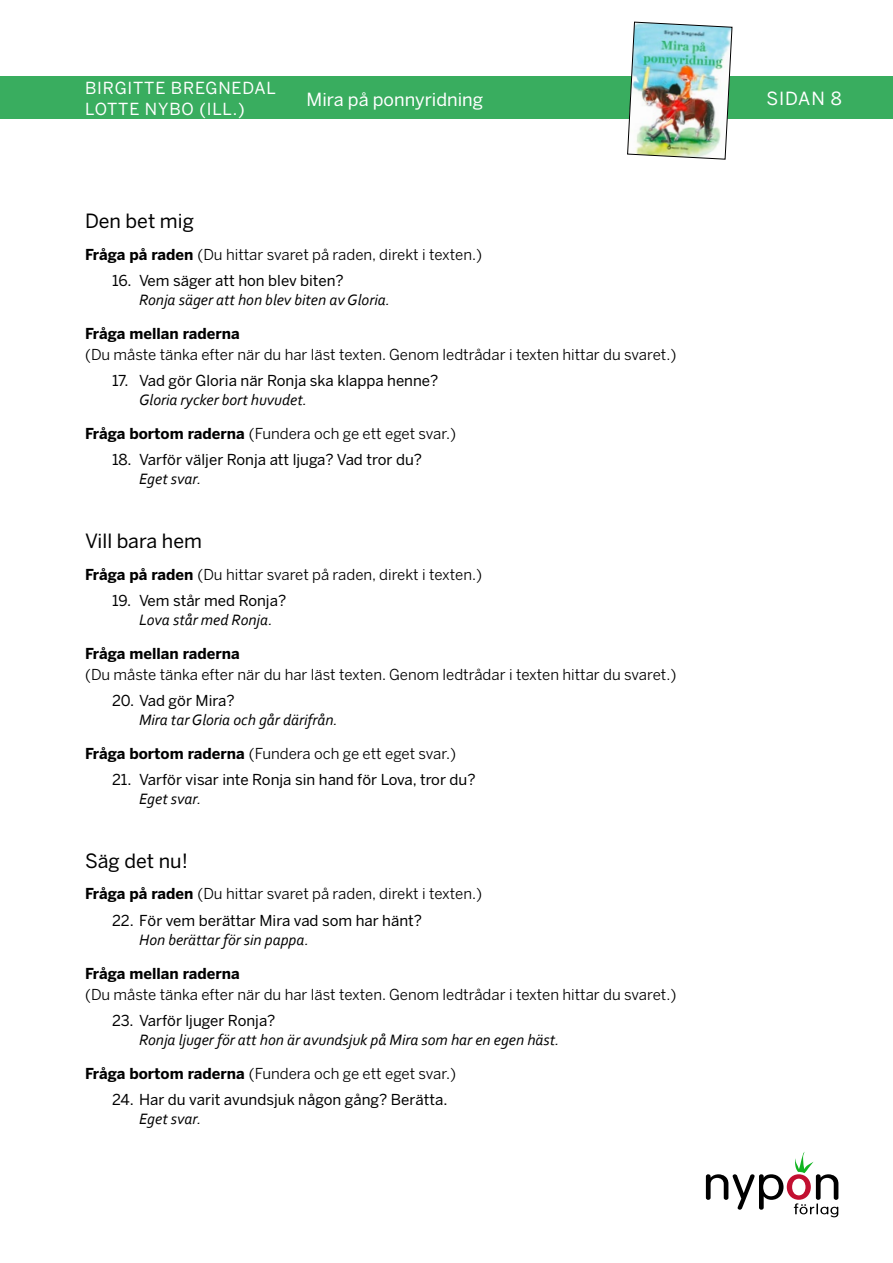
<style>
.page{position:relative;width:893px;height:1263px;background:#fff}
.page>*{position:absolute;margin:0;border:0;box-sizing:border-box;transform-origin:0 0}
.t1{font:19.5px "Benton Sans";color:#000}
.t2{font:18px "Benton Sans";color:#fff}
.t3{font:16.5px/21.6px "Benton Sans";letter-spacing:.05em;color:#fff}
.t4{font:italic 15.75px "Corbel";color:#000}
.t5{font:15px "Benton Sans";color:#000}
.t6{font:15px "Benton Sans";color:#000}
.t7{font:700 15px "Benton Sans";color:#000}
.s1{font-weight:700}
</style>
<div class="page">
<svg style="left:706px;top:1152px;width:132px;height:65px"></svg>
<div style="left:0;top:77px;width:893px;height:42px;background:#39ad5f"></div>
<img style="left:627px;top:21px;width:106px;height:139px">
<p class="t3" style="left:85px;top:77px;width:192px">BIRGITTE BREGNEDAL<br>LOTTE NYBO (ILL.)</p>
<p class="t2" style="left:307px;top:89px;width:178px">Mira på ponnyridning</p>
<p class="t2" style="left:766px;top:88px;width:77px">SIDAN 8</p>
<h1 class="t1" style="left:85px;top:210px;width:110px">Den bet mig</h1>
<p class="t5" style="left:85px;top:245px;width:399px"><span class="s1">Fråga på raden</span> (Du hittar svaret på raden, direkt i texten.)</p>
<p class="t6" style="left:112px;top:272px;width:233px">16. Vem säger att hon blev biten?</p>
<p class="t4" style="left:139px;top:290px;width:253px">Ronja säger att hon blev biten av Gloria.</p>
<p class="t7" style="left:85px;top:325px;width:156px">Fråga mellan raderna</p>
<p class="t5" style="left:85px;top:345px;width:593px">(Du måste tänka efter när du har läst texten. Genom ledtrådar i texten hittar du svaret.)</p>
<p class="t6" style="left:112px;top:372px;width:328px">17. Vad gör Gloria när Ronja ska klappa henne?</p>
<p class="t4" style="left:139px;top:390px;width:169px">Gloria rycker bort huvudet.</p>
<p class="t5" style="left:85px;top:424px;width:373px"><span class="s1">Fråga bortom raderna</span> (Fundera och ge ett eget svar.)</p>
<p class="t6" style="left:112px;top:451px;width:311px">18. Varför väljer Ronja att ljuga? Vad tror du?</p>
<p class="t4" style="left:139px;top:469px;width:64px">Eget svar.</p>
<h1 class="t1" style="left:85px;top:529px;width:118px">Vill bara hem</h1>
<p class="t5" style="left:85px;top:565px;width:399px"><span class="s1">Fråga på raden</span> (Du hittar svaret på raden, direkt i texten.)</p>
<p class="t6" style="left:112px;top:592px;width:176px">19. Vem står med Ronja?</p>
<p class="t4" style="left:139px;top:610px;width:135px">Lova står med Ronja.</p>
<p class="t7" style="left:85px;top:644px;width:156px">Fråga mellan raderna</p>
<p class="t5" style="left:85px;top:665px;width:593px">(Du måste tänka efter när du har läst texten. Genom ledtrådar i texten hittar du svaret.)</p>
<p class="t6" style="left:112px;top:692px;width:124px">20. Vad gör Mira?</p>
<p class="t4" style="left:139px;top:710px;width:200px">Mira tar Gloria och går därifrån.</p>
<p class="t5" style="left:85px;top:744px;width:373px"><span class="s1">Fråga bortom raderna</span> (Fundera och ge ett eget svar.)</p>
<p class="t6" style="left:112px;top:771px;width:365px">21. Varför visar inte Ronja sin hand för Lova, tror du?</p>
<p class="t4" style="left:139px;top:789px;width:64px">Eget svar.</p>
<h1 class="t1" style="left:85px;top:849px;width:104px">Säg det nu!</h1>
<p class="t5" style="left:85px;top:885px;width:399px"><span class="s1">Fråga på raden</span> (Du hittar svaret på raden, direkt i texten.)</p>
<p class="t6" style="left:112px;top:912px;width:312px">22. För vem berättar Mira vad som har hänt?</p>
<p class="t4" style="left:139px;top:930px;width:171px">Hon berättar för sin pappa.</p>
<p class="t7" style="left:85px;top:964px;width:156px">Fråga mellan raderna</p>
<p class="t5" style="left:85px;top:985px;width:593px">(Du måste tänka efter när du har läst texten. Genom ledtrådar i texten hittar du svaret.)</p>
<p class="t6" style="left:112px;top:1012px;width:165px">23. Varför ljuger Ronja?</p>
<p class="t4" style="left:139px;top:1030px;width:422px">Ronja ljuger för att hon är avundsjuk på Mira som har en egen häst.</p>
<p class="t5" style="left:85px;top:1064px;width:373px"><span class="s1">Fråga bortom raderna</span> (Fundera och ge ett eget svar.)</p>
<p class="t6" style="left:112px;top:1091px;width:337px">24. Har du varit avundsjuk någon gång? Berätta.</p>
<p class="t4" style="left:139px;top:1109px;width:64px">Eget svar.</p>
</div>
